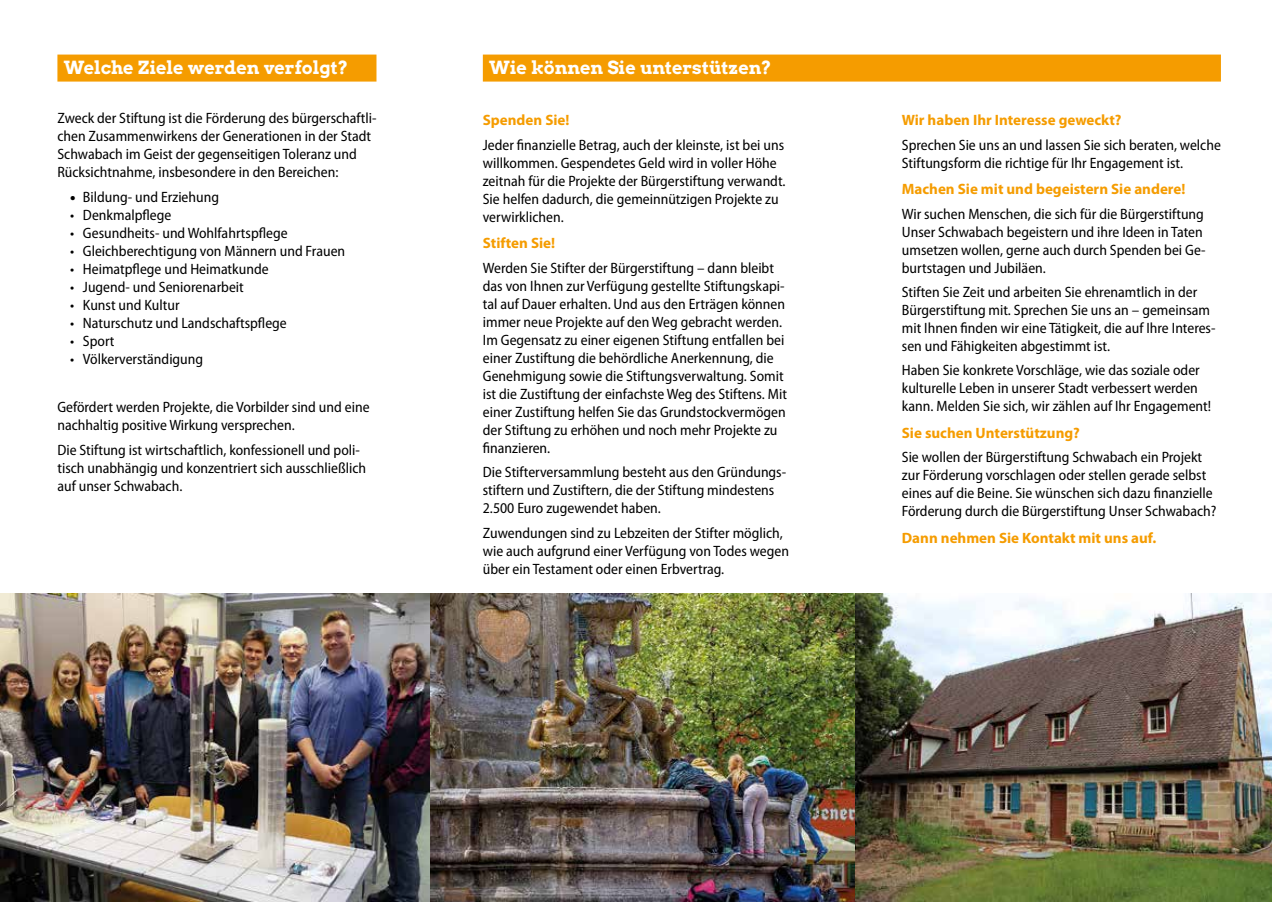
<style>
.page{position:relative;width:1272px;height:902px;background:#fff}
.page>*{position:absolute;margin:0;border:0;box-sizing:border-box;transform-origin:0 0}
.t1{font:18px "Arvo Gr 00 F Cn";letter-spacing:-.005em;color:#fff}
.t2{font:semi-condensed 15px/18px "Myriad Pro";color:#000}
.t3{font:700 15px "Myriad Pro";color:#f59c00}
.s1{font-weight:900;font-stretch:normal}
</style>
<div class="page">
<div style="left:57px;top:55px;width:319px;height:27px;background:#f59c00"></div>
<div style="left:483px;top:55px;width:737px;height:27px;background:#f59c00"></div>
<img style="left:0;top:593px;width:1271px;height:308px">
<p class="t1" style="left:64px;top:55px;width:286px">Welche Ziele werden verfolgt?</p>
<p class="t2" style="left:57px;top:109px;width:320px">Zweck der Stiftung ist die Förderung des bürgerschaftli&shy;chen Zusammenwirkens der Generationen in der Stadt Schwabach im Geist der gegenseitigen Toleranz und Rücksichtnahme, insbesondere in den Bereichen:</p>
<p class="t2" style="left:70px;top:188px;width:150px"><span class="s1">•</span> Bildung- und Erziehung</p>
<p class="t2" style="left:70px;top:206px;width:103px">• Denkmalpflege</p>
<p class="t2" style="left:70px;top:224px;width:219px">• Gesundheits- und Wohlfahrtspflege</p>
<p class="t2" style="left:70px;top:242px;width:276px">• Gleichberechtigung von Männern und Frauen</p>
<p class="t2" style="left:70px;top:260px;width:200px">• Heimatpflege und Heimatkunde</p>
<p class="t2" style="left:70px;top:278px;width:175px">• Jugend- und Seniorenarbeit</p>
<p class="t2" style="left:70px;top:296px;width:111px">• Kunst und Kultur</p>
<p class="t2" style="left:70px;top:314px;width:218px">• Naturschutz und Landschaftspflege</p>
<p class="t2" style="left:70px;top:332px;width:46px">• Sport</p>
<p class="t2" style="left:70px;top:350px;width:134px">• Völkerverständigung</p>
<p class="t2" style="left:57px;top:398px;width:313px">Gefördert werden Projekte, die Vorbilder sind und eine nachhaltig positive Wirkung versprechen.</p>
<p class="t2" style="left:57px;top:441px;width:310px">Die Stiftung ist wirtschaftlich, konfessionell und poli&shy;tisch unabhängig und konzentriert sich ausschließlich auf unser Schwabach.</p>
<p class="t1" style="left:489px;top:55px;width:284px">Wie können Sie unterstützen?</p>
<p class="t3" style="left:483px;top:112px;width:88px">Spenden Sie!</p>
<p class="t2" style="left:483px;top:136px;width:304px">Jeder finanzielle Betrag, auch der kleinste, ist bei uns willkommen. Gespendetes Geld wird in voller Höhe zeitnah für die Projekte der Bürgerstiftung verwandt.<br>Sie helfen dadurch, die gemeinnützigen Projekte zu verwirklichen.</p>
<p class="t3" style="left:483px;top:235px;width:74px">Stiften Sie!</p>
<p class="t2" style="left:483px;top:259px;width:305px">Werden Sie Stifter der Bürgerstiftung – dann bleibt das von Ihnen zur Verfügung gestellte Stiftungskapi&shy;tal auf Dauer erhalten. Und aus den Erträgen können immer neue Projekte auf den Weg gebracht werden.<br>Im Gegensatz zu einer eigenen Stiftung entfallen bei einer Zustiftung die behördliche Anerkennung, die Genehmigung sowie die Stiftungsverwaltung. Somit ist die Zustiftung der einfachste Weg des Stiftens. Mit einer Zustiftung helfen Sie das Grundstockvermögen der Stiftung zu erhöhen und noch mehr Projekte zu finanzieren.</p>
<p class="t2" style="left:483px;top:463px;width:305px">Die Stifterversammlung besteht aus den Gründungs&shy;stiftern und Zustiftern, die der Stiftung mindestens<br>2.500 Euro zugewendet haben.</p>
<p class="t2" style="left:483px;top:523px;width:307px">Zuwendungen sind zu Lebzeiten der Stifter möglich, wie auch aufgrund einer Verfügung von Todes wegen über ein Testament oder einen Erbvertrag.</p>
<p class="t3" style="left:901px;top:112px;width:221px">Wir haben Ihr Interesse geweckt?</p>
<p class="t2" style="left:901px;top:136px;width:320px">Sprechen Sie uns an und lassen Sie sich beraten, welche<br>Stiftungsform die richtige für Ihr Engagement ist.</p>
<p class="t3" style="left:901px;top:181px;width:285px">Machen Sie mit und begeistern Sie andere!</p>
<p class="t2" style="left:901px;top:205px;width:305px">Wir suchen Menschen, die sich für die Bürgerstiftung Unser Schwabach begeistern und ihre Ideen in Taten umsetzen wollen, gerne auch durch Spenden bei Ge&shy;burtstagen und Jubiläen.</p>
<p class="t2" style="left:901px;top:283px;width:315px">Stiften Sie Zeit und arbeiten Sie ehrenamtlich in der Bürgerstiftung mit. Sprechen Sie uns an – gemeinsam mit Ihnen finden wir eine Tätigkeit, die auf Ihre Interes&shy;sen und Fähigkeiten abgestimmt ist.</p>
<p class="t2" style="left:901px;top:361px;width:311px">Haben Sie konkrete Vorschläge, wie das soziale oder kulturelle Leben in unserer Stadt verbessert werden kann. Melden Sie sich, wir zählen auf Ihr Engagement!</p>
<p class="t3" style="left:901px;top:424px;width:179px">Sie suchen Unterstützung?</p>
<p class="t2" style="left:901px;top:448px;width:316px">Sie wollen der Bürgerstiftung Schwabach ein Projekt zur Förderung vorschlagen oder stellen gerade selbst eines auf die Beine. Sie wünschen sich dazu finanzielle Förderung durch die Bürgerstiftung Unser Schwabach?</p>
<p class="t3" style="left:901px;top:529px;width:256px">Dann nehmen Sie Kontakt mit uns auf.</p>
</div>
